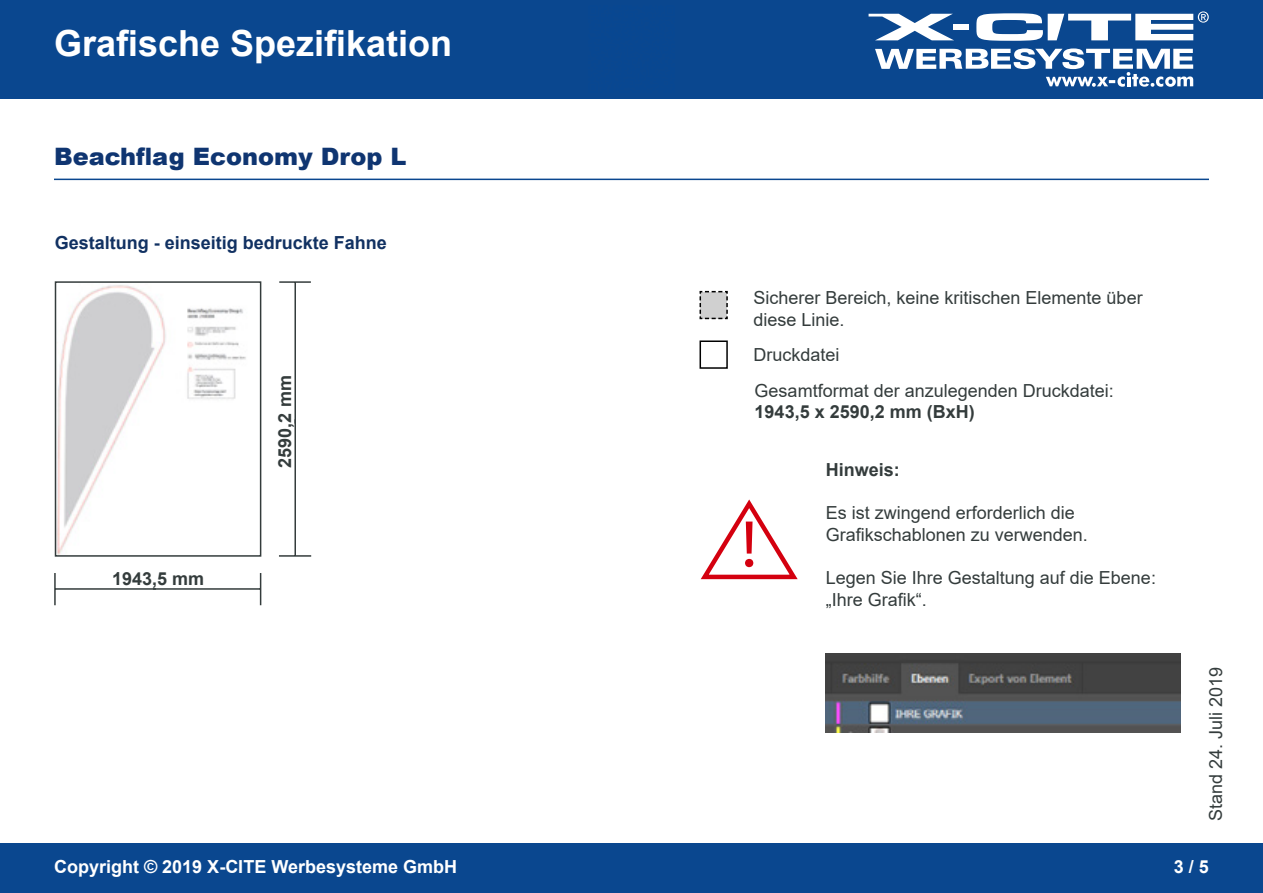
<style>
.page{position:relative;width:1263px;height:893px;background:#fff}
.page>*{position:absolute;margin:0;border:0;box-sizing:border-box;transform-origin:0 0}
.t1{font:700 36px "Arial";color:#fff}
.t2{font:900 24px "Arial";color:#0f3571}
.t3{font:18px/21.6px "Arial";color:#343c3c}
.t4{font:700 18px "Arial";color:#343c3c}
.t5{font:700 18px "Arial";color:#fff}
.t6{font:700 18px "Arial";color:#113162}
</style>
<div class="page">
<div style="left:0;top:0;width:1263px;height:98px;background:#0a478f"></div>
<div style="left:0;top:844px;width:1263px;height:49px;background:#0a478f"></div>
<svg style="left:868px;top:14px;width:85px;height:26px"></svg>
<div style="left:953px;top:24px;width:15px;height:6px;background:#fff"></div>
<svg style="left:875px;top:48px;width:318px;height:39px"></svg>
<svg style="left:976px;top:11px;width:233px;height:30px"></svg>
<hr style="left:54px;top:179px;width:1155px;height:1px;background:#0a478f">
<hr style="left:279px;top:555px;width:32px;height:2px;background:#343c3c">
<hr style="left:294px;top:419px;width:2px;height:137px;background:#343c3c">
<hr style="left:279px;top:281px;width:32px;height:2px;background:#343c3c">
<hr style="left:294px;top:282px;width:2px;height:142px;background:#343c3c">
<hr style="left:260px;top:573px;width:1px;height:32px;background:#343c3c">
<hr style="left:153px;top:588px;width:107px;height:2px;background:#343c3c">
<hr style="left:54px;top:573px;width:2px;height:32px;background:#343c3c">
<hr style="left:55px;top:588px;width:101px;height:2px;background:#343c3c">
<img style="left:58px;top:285px;width:188px;height:269px">
<div style="left:55px;top:281px;width:206px;height:276px;border:2px solid #343c3c"></div>
<svg style="left:700px;top:499px;width:98px;height:81px"></svg>
<img style="left:826px;top:654px;width:354px;height:78px">
<svg style="left:699px;top:290px;width:29px;height:30px"></svg>
<div style="left:699px;top:340px;width:29px;height:29px;border:2px solid #000"></div>
<h1 class="t1" style="left:54px;top:18px;width:400px">Grafische Spezifikation</h1>
<h2 class="t2" style="left:54px;top:139px;width:354px">Beachflag Economy Drop L</h2>
<p class="t6" style="left:55px;top:230px;width:334px">Gestaltung - einseitig bedruckte Fahne</p>
<p class="t3" style="left:753px;top:287px;width:391px">Sicherer Bereich, keine kritischen Elemente über diese Linie.</p>
<p class="t3" style="left:753px;top:344px;width:88px">Druckdatei</p>
<p class="t4" style="left:112px;top:566px;width:94px">1943,5 mm</p>
<p class="t4" style="left:272px;top:467px;width:94px;rotate:-90deg">2590,2 mm</p>
<p class="t3" style="left:755px;top:379px;width:361px">Gesamtformat der anzulegenden Druckdatei:</p>
<p class="t4" style="left:755px;top:399px;width:222px">1943,5 x 2590,2 mm (BxH)</p>
<p class="t4" style="left:826px;top:457px;width:76px">Hinweis:</p>
<p class="t3" style="left:826px;top:502px;width:264px">Es ist zwingend erforderlich die<br>Grafikschablonen zu verwenden.</p>
<p class="t3" style="left:826px;top:567px;width:332px">Legen Sie Ihre Gestaltung auf die Ebene: „Ihre Grafik“.</p>
<p class="t3" style="left:1205px;top:821px;width:156px;rotate:-90deg">Stand 24. Juli 2019</p>
<p class="t5" style="left:54px;top:854px;width:405px">Copyright © 2019 X-CITE Werbesysteme GmbH</p>
<p class="t5" style="left:1174px;top:854px;width:37px">3 / 5</p>
</div>
